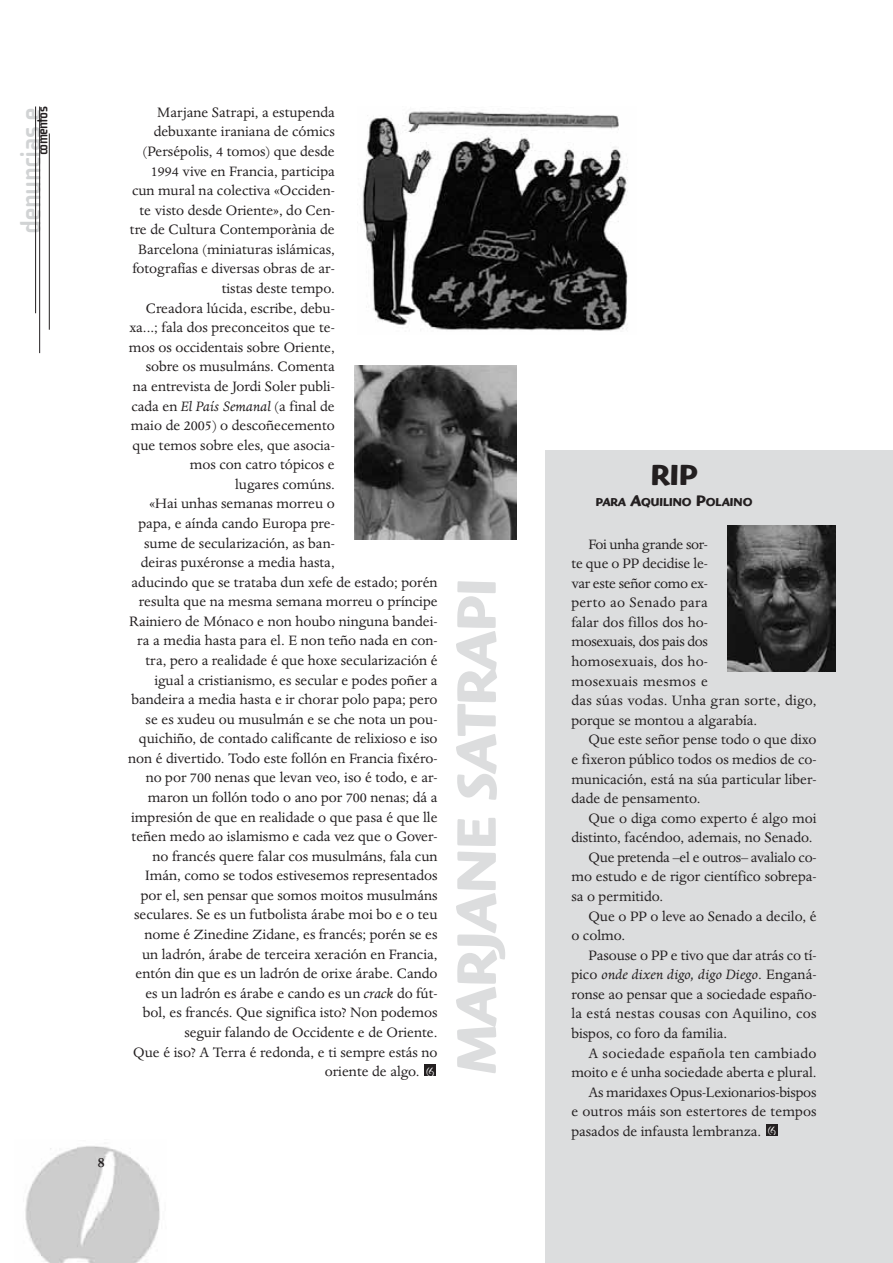
<style>
.page{position:relative;width:893px;height:1263px;background:#fff}
.page>*{position:absolute;margin:0;border:0;box-sizing:border-box;transform-origin:0 0}
.t1{font:700 57px "Highlander";color:#dcddde}
.t2{font:700 30px "Cholla Sans";letter-spacing:-.025em;color:#d1d3d4}
.t3{font:700 30px "Highlander";color:#231f20}
.t4{font:500 16.5px "Dante";color:#231f20}
.t5{font:15.75px/19.6px "Dante";color:#231f20}
.t6{font:15.75px "Dante";letter-spacing:.02em;color:#231f20}
.t7{font:italic 15.75px "Dante";letter-spacing:.005em;color:#231f20}
.t8{font:700 15px "Cholla Sans";letter-spacing:-.05em;color:#231f20}
.t9{font:700 11.85px "Highlander";color:#231f20}
.s1{font-style:italic}
.s2{font-size:15.75px}
.s3{font-style:normal}
</style>
<div class="page">
<img style="left:25px;top:1146px;width:135px;height:117px">
<hr style="left:39px;top:107px;width:1px;height:246px;background:#231f20">
<hr style="left:49px;top:134px;width:1px;height:196px;background:#231f20">
<hr style="left:35px;top:107px;width:1px;height:206px;background:#231f20">
<div style="left:425px;top:1065px;width:11px;height:11px;background:#231f20"></div>
<img style="left:362px;top:111px;width:266px;height:220px">
<img style="left:354px;top:365px;width:162px;height:174px">
<div style="left:545px;top:451px;width:347px;height:812px;background:#dcddde"></div>
<div style="left:766px;top:1124px;width:11px;height:12px;background:#231f20"></div>
<img style="left:727px;top:526px;width:108px;height:146px">
<p class="t8" style="left:38px;top:155px;width:51px;rotate:-90deg">comentos</p>
<p class="t5" style="left:157px;top:104px;width:179px">Marjane Satrapi, a estupenda</p>
<h2 class="t2" style="left:21px;top:234px;width:127px;rotate:-90deg">denuncias e</h2>
<p class="t5" style="left:154px;top:123px;width:182px">debuxante iraniana de cómics</p>
<p class="t5" style="left:143px;top:143px;width:193px">(Persépolis, 4 tomos) que desde</p>
<p class="t5" style="left:151px;top:162px;width:185px">1994 vive en Francia, participa</p>
<p class="t5" style="left:132px;top:182px;width:204px">cun mural na colectiva «Occiden-</p>
<p class="t5" style="left:139px;top:202px;width:197px">te visto desde Oriente», do Cen-</p>
<p class="t5" style="left:130px;top:221px;width:206px">tre de Cultura Contemporània de</p>
<p class="t5" style="left:138px;top:241px;width:198px">Barcelona (miniaturas islámicas,</p>
<p class="t5" style="left:132px;top:260px;width:204px">fotografías e diversas obras de ar-</p>
<p class="t5" style="left:222px;top:280px;width:115px">tistas deste tempo.</p>
<p class="t5" style="left:146px;top:300px;width:190px">Creadora lúcida, escribe, debu-</p>
<p class="t5" style="left:129px;top:319px;width:207px">xa...; fala dos preconceitos que te-</p>
<p class="t5" style="left:129px;top:339px;width:207px">mos os occidentais sobre Oriente,</p>
<p class="t5" style="left:146px;top:358px;width:191px">sobre os musulmáns. Comenta</p>
<p class="t5" style="left:133px;top:378px;width:203px">na entrevista de Jordi Soler publi-</p>
<p class="t5" style="left:131px;top:397px;width:205px">cada en <span class="s1">El País Semanal</span> (a final de</p>
<p class="t5" style="left:131px;top:417px;width:205px">maio de 2005) o descoñecemento</p>
<p class="t5" style="left:133px;top:437px;width:204px">que temos sobre eles, que asocia-</p>
<p class="t5" style="left:190px;top:456px;width:146px">mos con catro tópicos e</p>
<p class="t5" style="left:235px;top:476px;width:101px">lugares comúns.</p>
<p class="t5" style="left:149px;top:495px;width:187px">«Hai unhas semanas morreu o</p>
<p class="t5" style="left:138px;top:515px;width:198px">papa, e aínda cando Europa pre-</p>
<p class="t5" style="left:144px;top:534px;width:192px">sume de secularización, as ban-</p>
<p class="t5" style="left:141px;top:554px;width:195px">deiras puxéronse a media hasta,</p>
<p class="t5" style="left:132px;top:574px;width:307px">aducindo que se trataba dun xefe de estado; porén</p>
<p class="t5" style="left:139px;top:593px;width:300px">resulta que na mesma semana morreu o príncipe</p>
<p class="t5" style="left:129px;top:613px;width:310px">Rainiero de Mónaco e non houbo ninguna bandei-</p>
<p class="t5" style="left:137px;top:632px;width:302px">ra a media hasta para el. E non teño nada en con-</p>
<p class="t5" style="left:145px;top:652px;width:293px">tra, pero a realidade é que hoxe secularización é</p>
<p class="t5" style="left:154px;top:671px;width:285px">igual a cristianismo, es secular e podes poñer a</p>
<p class="t5" style="left:131px;top:691px;width:308px">bandeira a media hasta e ir chorar polo papa; pero</p>
<p class="t5" style="left:146px;top:711px;width:293px">se es xudeu ou musulmán e se che nota un pou-</p>
<p class="t5" style="left:139px;top:730px;width:300px">quichiño, de contado califícante de relixioso e iso</p>
<p class="t5" style="left:128px;top:750px;width:311px">non é divertido. Todo este follón en Francia fixéro-</p>
<p class="t5" style="left:146px;top:769px;width:293px">no por 700 nenas que levan veo, iso é todo, e ar-</p>
<p class="t5" style="left:148px;top:789px;width:291px">maron un follón todo o ano por 700 nenas; dá a</p>
<p class="t5" style="left:131px;top:808px;width:308px">impresión de que en realidade o que pasa é que lle</p>
<p class="t5" style="left:132px;top:828px;width:307px">teñen medo ao islamismo e cada vez que o Gover-</p>
<p class="t5" style="left:152px;top:848px;width:286px">no francés quere falar cos musulmáns, fala cun</p>
<p class="t5" style="left:145px;top:867px;width:294px">Imán, como se todos estivesemos representados</p>
<p class="t5" style="left:141px;top:887px;width:298px">por el, sen pensar que somos moitos musulmáns</p>
<p class="t5" style="left:134px;top:906px;width:305px">seculares. Se es un futbolista árabe moi bo e o teu</p>
<p class="t5" style="left:144px;top:926px;width:295px">nome é Zinedine Zidane, es francés; porén se es</p>
<p class="t5" style="left:142px;top:945px;width:297px">un ladrón, árabe de terceira xeración en Francia,</p>
<p class="t5" style="left:135px;top:965px;width:303px">entón din que es un ladrón de orixe árabe. Cando</p>
<p class="t5" style="left:145px;top:985px;width:294px">es un ladrón es árabe e cando es un <span class="s1">crack</span> do fút-</p>
<p class="t5" style="left:143px;top:1004px;width:296px">bol, es francés. Que significa isto? Non podemos</p>
<p class="t5" style="left:184px;top:1024px;width:255px">seguir falando de Occidente e de Oriente.</p>
<p class="t5" style="left:133px;top:1043px;width:306px">Que é iso? A Terra é redonda, e ti sempre estás no</p>
<p class="t5" style="left:325px;top:1063px;width:96px">oriente de algo.</p>
<h1 class="t1" style="left:457px;top:1074px;width:497px;rotate:-90deg">MARJANE SATRAPI</h1>
<p class="t4" style="left:98px;top:1156px;width:9px">8</p>
<h2 class="t3" style="left:651px;top:464px;width:48px">RIP</h2>
<p class="t9" style="left:596px;top:498px;width:158px">PARA <span class="s2">A</span>QUILINO <span class="s2">P</span>OLAINO</p>
<p class="t5" style="left:571px;top:535px;width:247px;text-indent:17px">Foi unha grande sor-<br>te que o PP decidise le-<br>var este señor como ex-<br>perto ao Senado para<br>falar dos fillos dos ho-<br>mosexuais, dos pais dos<br>homosexuais, dos ho-<br>mosexuais mesmos e<br>das súas vodas. Unha gran sorte, digo, porque se montou a algarabía.</p>
<p class="t5" style="left:571px;top:731px;width:247px;text-align:justify;text-indent:17px">Que este señor pense todo o que dixo e fixeron público todos os medios de co&shy;municación, está na súa particular liber&shy;dade de pensamento.</p>
<p class="t5" style="left:588px;top:810px;width:230px">Que o diga como experto é algo moi</p>
<p class="t5" style="left:571px;top:829px;width:243px">distinto, facéndoo, ademais, no Senado.</p>
<p class="t5" style="left:588px;top:849px;width:230px">Que pretenda –el e outros– avalialo co-</p>
<p class="t5" style="left:571px;top:868px;width:247px">mo estudo e de rigor científico sobrepa-</p>
<p class="t5" style="left:571px;top:888px;width:93px">sa o permitido.</p>
<p class="t5" style="left:588px;top:907px;width:230px">Que o PP o leve ao Senado a decilo, é</p>
<p class="t5" style="left:571px;top:927px;width:55px">o colmo.</p>
<p class="t5" style="left:588px;top:947px;width:230px">Pasouse o PP e tivo que dar atrás co tí-</p>
<p class="t7" style="left:571px;top:969px;width:247px"><span class="s3">pico</span> onde dixen digo, digo Diego<span class="s3">. Enganá-</span></p>
<p class="t5" style="left:571px;top:986px;width:247px">ronse ao pensar que a sociedade españo-</p>
<p class="t6" style="left:571px;top:1008px;width:247px">la está nestas cousas con Aquilino, cos</p>
<p class="t5" style="left:571px;top:1025px;width:157px">bispos, co foro da familia.</p>
<p class="t6" style="left:588px;top:1047px;width:230px">A sociedade española ten cambiado</p>
<p class="t5" style="left:571px;top:1064px;width:247px">moito e é unha sociedade aberta e plural.</p>
<p class="t5" style="left:588px;top:1084px;width:230px">As maridaxes Opus-Lexionarios-bispos</p>
<p class="t5" style="left:571px;top:1103px;width:247px">e outros máis son estertores de tempos</p>
<p class="t5" style="left:571px;top:1123px;width:191px">pasados de infausta lembranza.</p>
</div>
